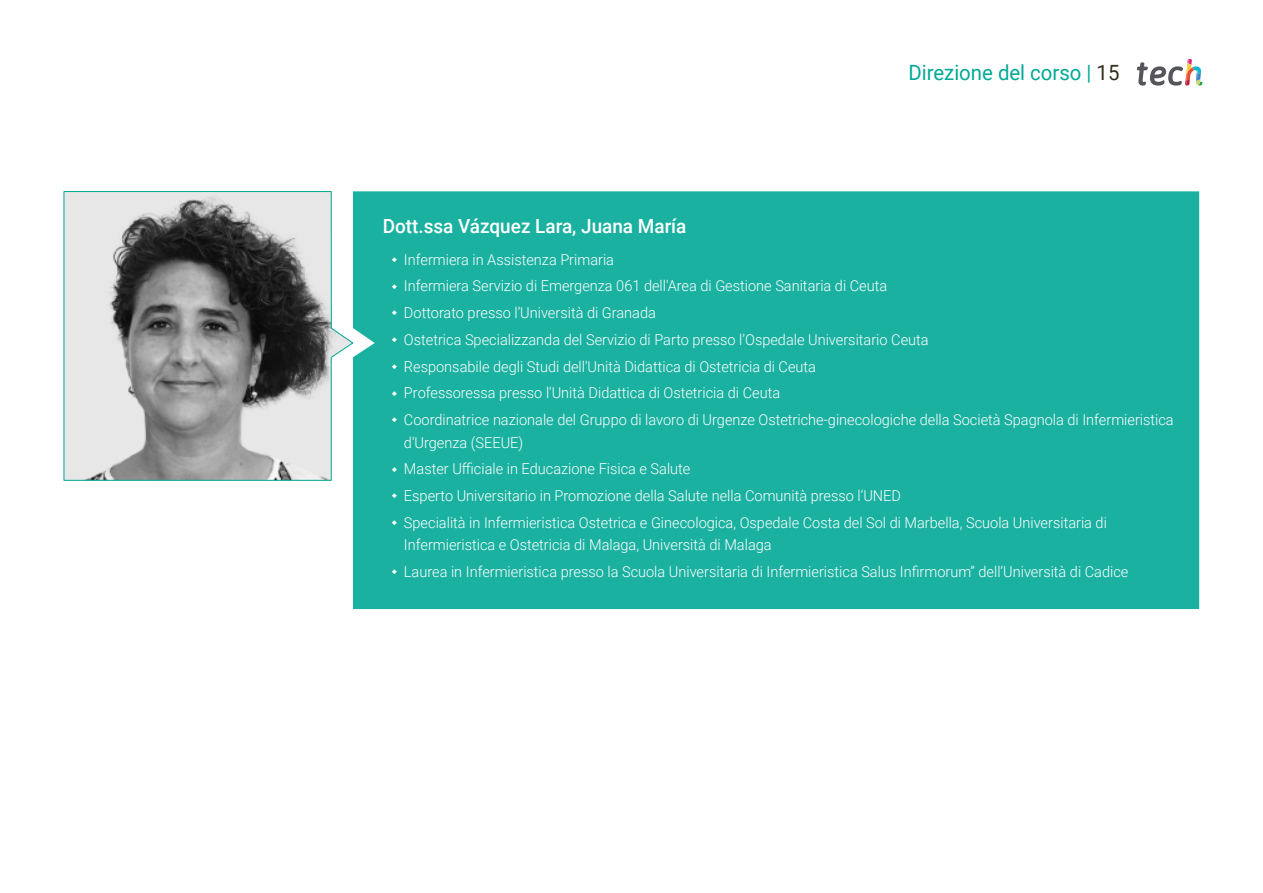
<style>
.page{position:relative;width:1263px;height:893px;background:#fff}
.page>*{position:absolute;margin:0;border:0;box-sizing:border-box;transform-origin:0 0}
.t1{font:21px "Roboto";color:#00a996}
.t2{font:500 19.5px "Roboto";color:#fff}
.t3{font:300 15px/26.7px "Roboto";color:#fff}
.s1{color:#312e20}
</style>
<div class="page">
<svg style="left:1137px;top:59px;width:65px;height:27px"></svg>
<div style="left:353px;top:191px;width:846px;height:418px;background:#1ab1a0"></div>
<svg style="left:64px;top:191px;width:289px;height:290px;background:#a2a4a4"></svg>
<svg style="left:392px;top:257px;width:5px;height:5px"></svg>
<svg style="left:392px;top:284px;width:5px;height:5px"></svg>
<svg style="left:392px;top:310px;width:5px;height:5px"></svg>
<svg style="left:392px;top:337px;width:5px;height:5px"></svg>
<svg style="left:392px;top:364px;width:5px;height:5px"></svg>
<svg style="left:392px;top:391px;width:5px;height:5px"></svg>
<svg style="left:392px;top:417px;width:5px;height:5px"></svg>
<svg style="left:392px;top:467px;width:5px;height:5px"></svg>
<svg style="left:392px;top:493px;width:5px;height:5px"></svg>
<svg style="left:392px;top:520px;width:5px;height:5px"></svg>
<svg style="left:392px;top:569px;width:5px;height:5px"></svg>
<h1 class="t1" style="left:908px;top:57px;width:213px">Direzione del corso | <span class="s1">15</span></h1>
<h2 class="t2" style="left:383px;top:212px;width:305px">Dott.ssa Vázquez Lara, Juana María</h2>
<p class="t3" style="left:404px;top:245px;width:771px">Infermiera in Assistenza Primaria<br>Infermiera Servizio di Emergenza 061 dell'Area di Gestione Sanitaria di Ceuta<br>Dottorato presso l’Università di Granada<br>Ostetrica Specializzanda del Servizio di Parto presso l’Ospedale Universitario Ceuta<br>Responsabile degli Studi dell'Unità Didattica di Ostetricia di Ceuta<br>Professoressa presso l'Unità Didattica di Ostetricia di Ceuta<br>Coordinatrice nazionale del Gruppo di lavoro di Urgenze Ostetriche-ginecologiche della Società Spagnola di Infermieristica</p>
<p class="t3" style="left:404px;top:428px;width:704px">d'Urgenza (SEEUE)<br>Master Ufficiale in Educazione Fisica e Salute<br>Esperto Universitario in Promozione della Salute nella Comunità presso l’UNED<br>Specialità in Infermieristica Ostetrica e Ginecologica, Ospedale Costa del Sol di Marbella, Scuola Universitaria di</p>
<p class="t3" style="left:404px;top:531px;width:726px">Infermieristica e Ostetricia di Malaga, Università di Malaga<br>Laurea in Infermieristica presso la Scuola Universitaria di Infermieristica Salus Infirmorum” dell’Università di Cadice</p>
</div>
